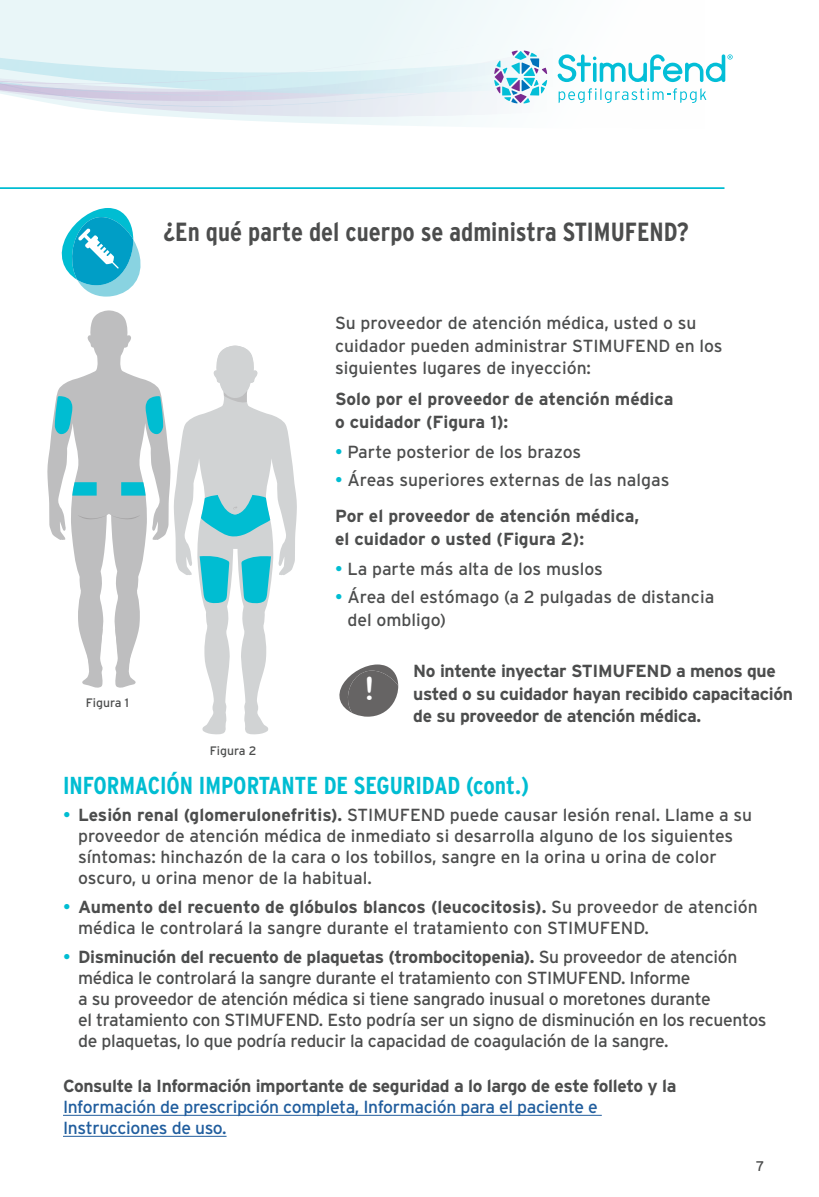
<style>
.page{position:relative;width:819px;height:1197px;background:#fff}
.page>*{position:absolute;margin:0;border:0;box-sizing:border-box;transform-origin:0 0}
.t1{font:31.85px "Arial Rounded MT Bold";color:#fff}
.t2{font:700 26.25px "Interstate Condensed";color:#4c4d4d}
.t3{font:700 24.5px "Interstate Condensed";color:#00bdd2}
.t4{font:17.5px/21px "Interstate";letter-spacing:-.005em;color:#4c4d4d}
.t5{font:700 17.5px/22.8px "Interstate";letter-spacing:-.02em;color:#4c4d4d}
.t6{font:700 17.5px/22.8px "Interstate";color:#4c4d4d}
.t7{font:17.5px/21px "Interstate";letter-spacing:-.02em;color:#215e9e}
.t8{font:14px "Interstate";color:#4c4d4d}
.t9{font:12.25px "Interstate";color:#4c4d4d}
.s1{color:#00bdd2}
.s2{font-weight:700}
</style>
<div class="page">
<svg style="left:183px;top:104px;width:314px;height:22px;fill:#f0f7f9"></svg>
<svg style="left:0;top:0;width:673px;height:102px;fill:#edf7f9"></svg>
<svg style="left:0;top:28px;width:385px;height:89px;background:#e1eef3"></svg>
<svg style="left:494px;top:51px;width:53px;height:53px"></svg>
<svg style="left:558px;top:54px;width:175px;height:28px"></svg>
<svg style="left:559px;top:88px;width:147px;height:15px"></svg>
<hr style="left:0;top:187px;width:724px;height:2px;background:#00bdd2">
<svg style="left:339px;top:665px;width:59px;height:52px"></svg>
<svg style="left:61px;top:208px;width:80px;height:89px"></svg>
<svg style="left:82px;top:667px;width:21px;height:21px"></svg>
<svg style="left:115px;top:667px;width:21px;height:21px"></svg>
<svg style="left:47px;top:310px;width:124px;height:357px;fill:#c0c0c1"></svg>
<svg style="left:78px;top:515px;width:62px;height:4px"></svg>
<svg style="left:72px;top:482px;width:25px;height:14px"></svg>
<svg style="left:121px;top:482px;width:25px;height:14px"></svg>
<svg style="left:55px;top:396px;width:17px;height:39px"></svg>
<svg style="left:146px;top:396px;width:17px;height:39px"></svg>
<svg style="left:174px;top:372px;width:123px;height:362px"></svg>
<svg style="left:214px;top:346px;width:43px;height:58px"></svg>
<svg style="left:201px;top:482px;width:69px;height:55px;background:#70cad5"></svg>
<svg style="left:200px;top:556px;width:29px;height:47px"></svg>
<svg style="left:241px;top:556px;width:30px;height:47px"></svg>
<hr style="left:63px;top:1115px;width:539px;height:1px;background:#215e9e">
<hr style="left:63px;top:1136px;width:164px;height:1px;background:#215e9e">
<p class="t9" style="left:86px;top:696px;width:45px">Figura 1</p>
<h2 class="t2" style="left:164px;top:218px;width:527px">¿En qué parte del cuerpo se administra STIMUFEND?</h2>
<p class="t9" style="left:210px;top:743px;width:48px">Figura 2</p>
<p class="t4" style="left:335px;top:311px;width:389px;line-height:22.8px">Su proveedor de atención médica, usted o su cuidador pueden administrar STIMUFEND en los siguientes lugares de inyección:</p>
<p class="t6" style="left:335px;top:387px;width:340px">Solo por el proveedor de atención médica o cuidador (Figura 1):</p>
<p class="t4" style="left:335px;top:442px;width:248px"><span class="s1">•</span> Parte posterior de los brazos</p>
<p class="t4" style="left:335px;top:462px;width:336px;line-height:35.7px"><span class="s1">•</span> Áreas superiores externas de las nalgas<br><span class="s2">Por el proveedor de atención médica,</span></p>
<p class="t6" style="left:335px;top:527px;width:250px">el cuidador o usted (Figura 2):</p>
<p class="t4" style="left:335px;top:559px;width:269px"><span class="s1">•</span> La parte más alta de los muslos</p>
<p class="t4" style="left:347px;top:585px;width:368px;line-height:22.8px;text-indent:-12px"><span class="s1">•</span> Área del estómago (a 2 pulgadas de distancia del ombligo)</p>
<p class="t5" style="left:413px;top:659px;width:381px">No intente inyectar STIMUFEND a menos que usted o su cuidador hayan recibido capacitación de su proveedor de atención médica.</p>
<h1 class="t1" style="left:364px;top:670px;width:12px">!</h1>
<h3 class="t3" style="left:63px;top:772px;width:468px">INFORMACIÓN IMPORTANTE DE SEGURIDAD (cont.)</h3>
<p class="t4" style="left:78px;top:805px;width:676px;text-indent:-15px"><span class="s1">•</span> <span class="s2">Lesión renal (glomerulonefritis).</span> STIMUFEND puede causar lesión renal. Llame a su proveedor de atención médica de inmediato si desarrolla alguno de los siguientes síntomas: hinchazón de la cara o los tobillos, sangre en la orina u orina de color oscuro, u orina menor de la habitual.</p>
<p class="t4" style="left:78px;top:896px;width:681px;text-indent:-15px"><span class="s1">•</span> <span class="s2">Aumento del recuento de glóbulos blancos (leucocitosis).</span> Su proveedor de atención médica le controlará la sangre durante el tratamiento con STIMUFEND.</p>
<p class="t4" style="left:78px;top:946px;width:690px;text-indent:-15px"><span class="s1">•</span> <span class="s2">Disminución del recuento de plaquetas (trombocitopenia).</span> Su proveedor de atención médica le controlará la sangre durante el tratamiento con STIMUFEND. Informe<br>a su proveedor de atención médica si tiene sangrado inusual o moretones durante<br>el tratamiento con STIMUFEND. Esto podría ser un signo de disminución en los recuentos de plaquetas, lo que podría reducir la capacidad de coagulación de la sangre.</p>
<p class="t5" style="left:63px;top:1074px;width:615px">Consulte la Información importante de seguridad a lo largo de este folleto y la</p>
<p class="t7" style="left:63px;top:1096px;width:536px">Información de prescripción completa, Información para el paciente e<br>Instrucciones de uso.</p>
<p class="t8" style="left:756px;top:1157px;width:10px">7</p>
</div>
